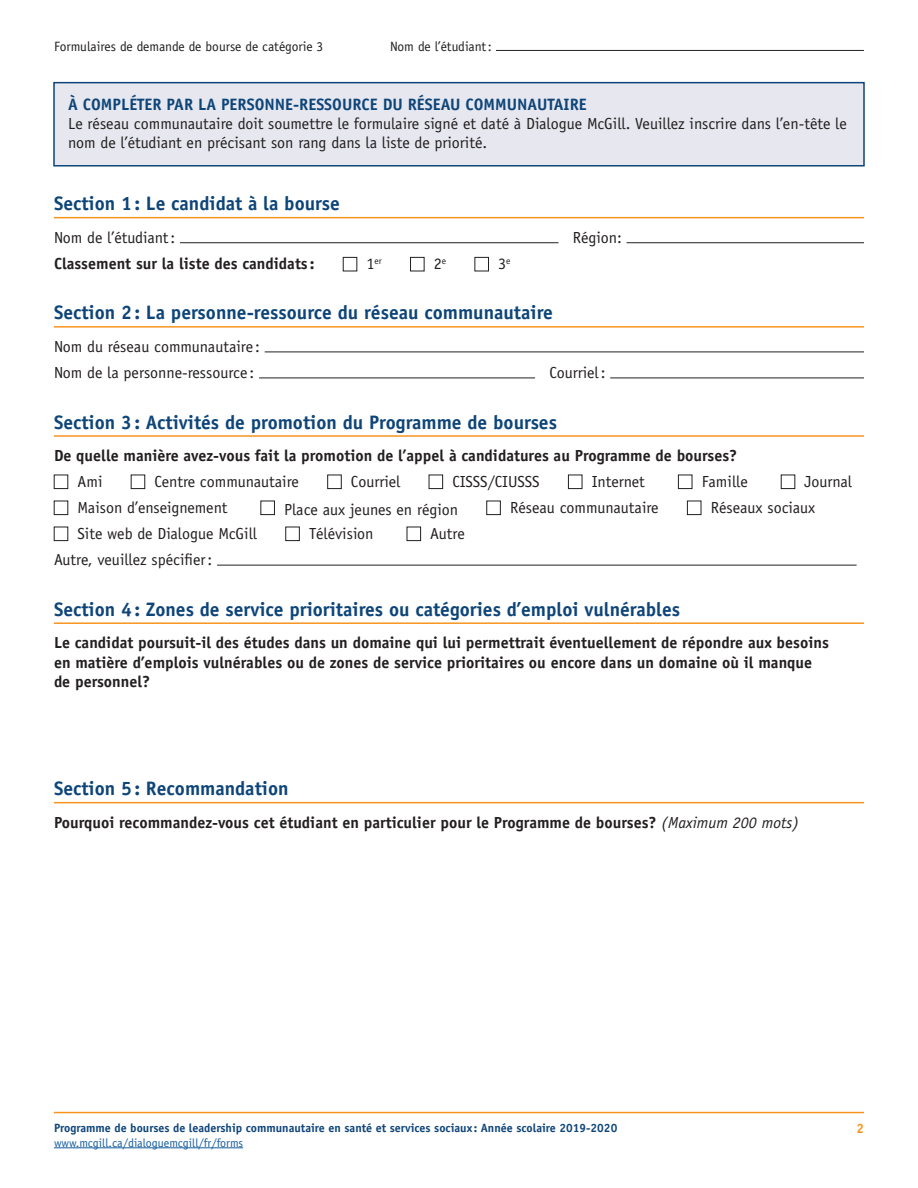
<style>
.page{position:relative;width:918px;height:1188px;background:#fff}
.page>*{position:absolute;margin:0;border:0;box-sizing:border-box;transform-origin:0 0}
.Section{font:700 19.5px "Officina Sans";color:#0e4579}
.Description{font:700 16.5px "Officina Sans";color:#0e4579}
.Texte_courant{font:16.05px/19.2px "Officina Sans";color:#231f20}
.Texte_courant-2{font:700 16.05px/19.2px "Officina Sans";color:#231f20}
.t1{font:13.5px "Officina Sans";color:#231f20}
.t2{font:700 13.5px "Officina Sans";color:#f79420}
.t3{font:700 12px "Officina Sans";color:#0e4579}
.t4{font:12px "Officina Sans";color:#175d9e}
.Texte_courant-3{font:9.3px "Officina Sans";color:#231f20}
.s1{font-size:16.05px}
.s2{font-weight:400;font-style:italic}
</style>
<div class="page">
<hr style="left:54px;top:1148px;width:189px;height:1px;background:#175d9e">
<hr style="left:54px;top:1112px;width:810px;height:1px;background:#f79420">
<hr style="left:496px;top:50px;width:368px;height:1px;background:#231f20">
<hr style="left:54px;top:217px;width:810px;height:1px;background:#f79420">
<hr style="left:54px;top:326px;width:810px;height:2px;background:#f79420">
<hr style="left:54px;top:435px;width:810px;height:2px;background:#f79420">
<hr style="left:54px;top:622px;width:810px;height:2px;background:#f79420">
<hr style="left:54px;top:802px;width:810px;height:1px;background:#f79420">
<div style="left:54px;top:83px;width:810px;height:83px;background:#e6e7ef"></div>
<div style="left:53px;top:82px;width:812px;height:85px;border:2px solid #0e4579"></div>
<hr style="left:180px;top:242px;width:378px;height:1px;background:#231f20">
<hr style="left:627px;top:242px;width:237px;height:1px;background:#231f20">
<div style="left:343px;top:257px;width:14px;height:14px;border:1px solid #231f20"></div>
<div style="left:410px;top:257px;width:14px;height:14px;border:1px solid #231f20"></div>
<div style="left:475px;top:257px;width:14px;height:14px;border:1px solid #231f20"></div>
<hr style="left:265px;top:352px;width:599px;height:1px;background:#231f20">
<hr style="left:259px;top:378px;width:276px;height:1px;background:#231f20">
<hr style="left:610px;top:378px;width:254px;height:1px;background:#231f20">
<div style="left:54px;top:475px;width:14px;height:14px;border:1px solid #231f20"></div>
<div style="left:131px;top:475px;width:14px;height:14px;border:1px solid #231f20"></div>
<div style="left:327px;top:475px;width:14px;height:14px;border:1px solid #231f20"></div>
<div style="left:429px;top:475px;width:14px;height:14px;border:1px solid #231f20"></div>
<div style="left:568px;top:475px;width:14px;height:14px;border:1px solid #231f20"></div>
<div style="left:678px;top:475px;width:14px;height:14px;border:1px solid #231f20"></div>
<div style="left:781px;top:475px;width:14px;height:14px;border:1px solid #231f20"></div>
<div style="left:54px;top:501px;width:14px;height:14px;border:1px solid #231f20"></div>
<div style="left:261px;top:501px;width:14px;height:14px;border:1px solid #231f20"></div>
<div style="left:487px;top:501px;width:14px;height:14px;border:1px solid #231f20"></div>
<div style="left:687px;top:501px;width:14px;height:14px;border:1px solid #231f20"></div>
<div style="left:54px;top:527px;width:14px;height:14px;border:1px solid #231f20"></div>
<div style="left:286px;top:527px;width:14px;height:14px;border:1px solid #231f20"></div>
<div style="left:407px;top:527px;width:14px;height:14px;border:1px solid #231f20"></div>
<hr style="left:217px;top:565px;width:640px;height:1px;background:#231f20">
<p class="t1" style="left:54px;top:38px;width:271px">Formulaires de demande de bourse de catégorie 3</p>
<p class="t1" style="left:390px;top:38px;width:103px">Nom de l’étudiant:</p>
<p class="Description" style="left:68px;top:94px;width:520px">À COMPLÉTER PAR LA PERSONNE-RESSOURCE DU RÉSEAU COMMUNAUTAIRE</p>
<p class="Texte_courant" style="left:68px;top:114px;width:780px">Le réseau communautaire doit soumettre le formulaire signé et daté à Dialogue McGill. Veuillez inscrire dans l’en-tête le nom de l’étudiant en précisant son rang dans la liste de priorité.</p>
<p class="Section" style="left:54px;top:191px;width:287px">Section 1: Le candidat à la bourse</p>
<p class="Texte_courant" style="left:54px;top:228px;width:123px">Nom de l’étudiant:</p>
<p class="Texte_courant" style="left:573px;top:228px;width:51px">Région:</p>
<p class="Texte_courant-2" style="left:54px;top:254px;width:262px">Classement sur la liste des candidats :</p>
<p class="Texte_courant-3" style="left:367px;top:255px;width:17px"><span class="s1">1</span>er</p>
<p class="Texte_courant" style="left:434px;top:254px;width:14px">2<sup>e</sup></p>
<p class="Texte_courant" style="left:498px;top:254px;width:14px">3<sup>e</sup></p>
<p class="Section" style="left:54px;top:301px;width:500px">Section 2: La personne-ressource du réseau communautaire</p>
<p class="Texte_courant" style="left:54px;top:337px;width:207px">Nom du réseau communautaire :</p>
<p class="Texte_courant" style="left:54px;top:363px;width:202px">Nom de la personne-ressource :</p>
<p class="Texte_courant" style="left:549px;top:363px;width:58px">Courriel:</p>
<p class="Section" style="left:54px;top:410px;width:505px">Section 3: Activités de promotion du Programme de bourses</p>
<p class="Texte_courant-2" style="left:54px;top:446px;width:685px">De quelle manière avez-vous fait la promotion de l’appel à candidatures au Programme de bourses?</p>
<p class="Texte_courant" style="left:77px;top:472px;width:26px">Ami</p>
<p class="Texte_courant" style="left:154px;top:472px;width:146px">Centre communautaire</p>
<p class="Texte_courant" style="left:351px;top:472px;width:51px">Courriel</p>
<p class="Texte_courant" style="left:452px;top:472px;width:89px">CISSS/CIUSSS</p>
<p class="Texte_courant" style="left:592px;top:472px;width:55px">Internet</p>
<p class="Texte_courant" style="left:702px;top:472px;width:48px">Famille</p>
<p class="Texte_courant" style="left:805px;top:472px;width:49px">Journal</p>
<p class="Texte_courant" style="left:77px;top:498px;width:151px">Maison d’enseignement</p>
<p class="Texte_courant" style="left:284px;top:500px;width:175px">Place aux jeunes en région</p>
<p class="Texte_courant" style="left:510px;top:498px;width:150px">Réseau communautaire</p>
<p class="Texte_courant" style="left:711px;top:498px;width:106px">Réseaux sociaux</p>
<p class="Texte_courant" style="left:77px;top:524px;width:181px">Site web de Dialogue McGill</p>
<p class="Texte_courant" style="left:309px;top:524px;width:66px">Télévision</p>
<p class="Texte_courant" style="left:430px;top:524px;width:36px">Autre</p>
<p class="Texte_courant" style="left:54px;top:550px;width:160px">Autre, veuillez spécifier:</p>
<p class="Section" style="left:54px;top:597px;width:628px">Section 4: Zones de service prioritaires ou catégories d’emploi vulnérables</p>
<p class="Texte_courant-2" style="left:54px;top:633px;width:776px">Le candidat poursuit-il des études dans un domaine qui lui permettrait éventuellement de répondre aux besoins en matière d’emplois vulnérables ou de zones de service prioritaires ou encore dans un domaine où il manque de personnel?</p>
<p class="Section" style="left:54px;top:776px;width:236px">Section 5: Recommandation</p>
<p class="Texte_courant-2" style="left:54px;top:813px;width:747px">Pourquoi recommandez-vous cet étudiant en particulier pour le Programme de bourses? <span class="s2">(Maximum 200 mots)</span></p>
<p class="t3" style="left:54px;top:1121px;width:565px">Programme de bourses de leadership communautaire en santé et services sociaux : Année scolaire 2019-2020</p>
<p class="t2" style="left:856px;top:1120px;width:9px">2</p>
<p class="t4" style="left:54px;top:1136px;width:191px">www.mcgill.ca/dialoguemcgill/fr/forms</p>
</div>
